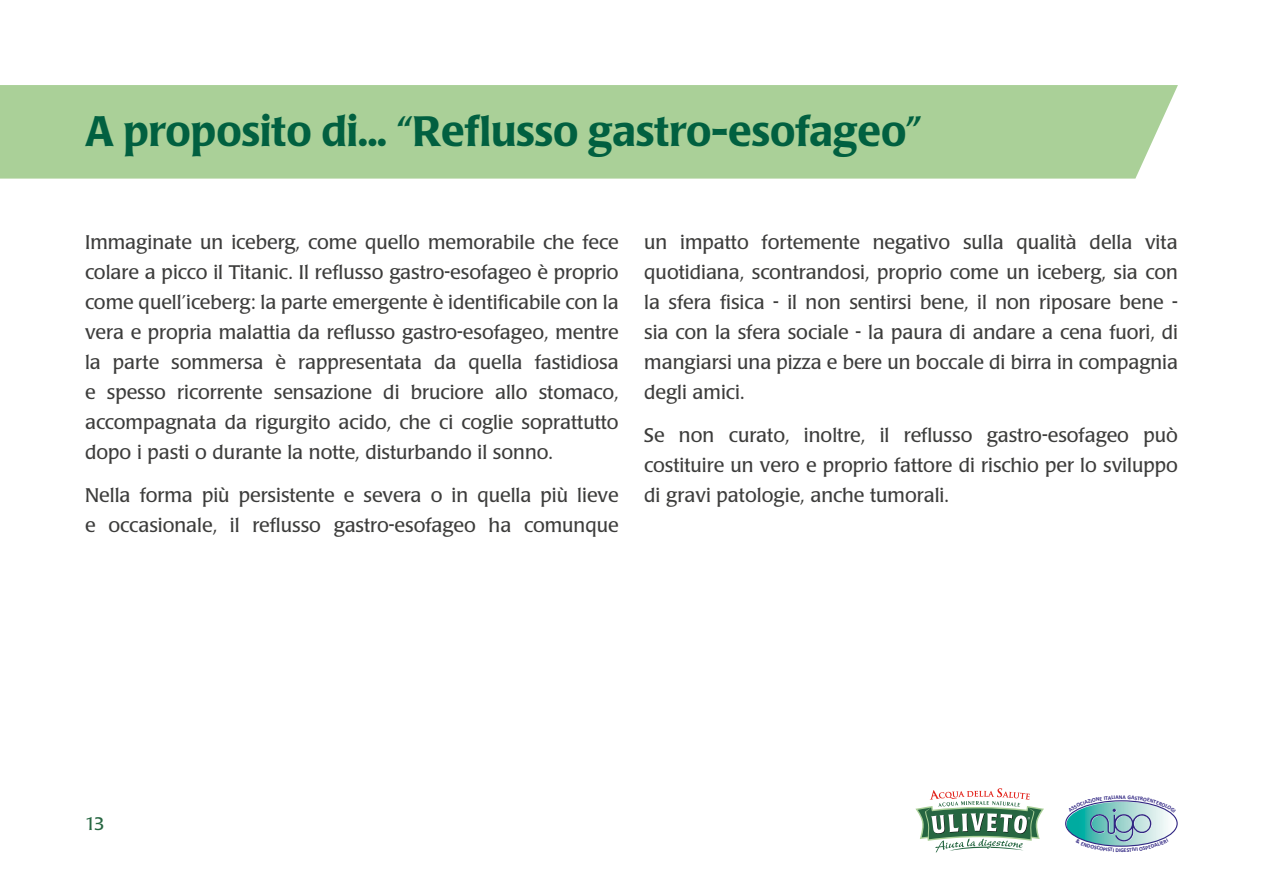
<style>
.page{position:relative;width:1263px;height:893px;background:#fff}
.page>*{position:absolute;margin:0;border:0;box-sizing:border-box;transform-origin:0 0}
.t1{font:500 42px "Poppl Laudatio";color:#016040}
.t2{font:19.5px/30px "Poppl Laudatio";color:#3c3c3b;text-align:justify}
.t3{font:18px "Poppl Laudatio";color:#266641}
.t4{font:700 5.7px "Calibri";color:#312783}
</style>
<div class="page">
<svg style="left:915px;top:788px;width:129px;height:64px"></svg>
<div style="left:0;top:85px;width:1178px;height:94px;background:#aad098"></div>
<svg style="left:1066px;top:800px;width:112px;height:47px"></svg>
<h1 class="t1" style="left:85px;top:107px;width:839px">A proposito di... “Reflusso gastro-esofageo”</h1>
<p class="t2" style="left:85px;top:228px;width:535px">Immaginate un iceberg, come quello memorabile che fece colare a picco il Titanic. Il reflusso gastro-esofageo è proprio come quell’iceberg: la parte emergente è identificabile con la vera e propria malattia da reflusso gastro-esofageo, mentre la parte sommersa è rappresentata da quella fastidiosa e spesso ricorrente sensazione di bruciore allo stomaco, accompagnata da rigurgito acido, che ci coglie soprattutto dopo i pasti o durante la notte, disturbando il sonno.</p>
<p class="t2" style="left:85px;top:480px;width:535px">Nella forma più persistente e severa o in quella più lieve e occasionale, il reflusso gastro-esofageo ha comunque</p>
<p class="t2" style="left:644px;top:228px;width:535px">un impatto fortemente negativo sulla qualità della vita quotidiana, scontrandosi, proprio come un iceberg, sia con la sfera fisica - il non sentirsi bene, il non riposare bene - sia con la sfera sociale - la paura di andare a cena fuori, di mangiarsi una pizza e bere un boccale di birra in compagnia degli amici.</p>
<p class="t2" style="left:644px;top:420px;width:535px">Se non curato, inoltre, il reflusso gastro-esofageo può costituire un vero e proprio fattore di rischio per lo sviluppo di gravi patologie, anche tumorali.</p>
<p class="t3" style="left:85px;top:814px;width:21px">13</p>
<p class="t4" style="left:1119px;top:793px;width:5px">N</p>
<p class="t4" style="left:1120px;top:846px;width:5px">G</p>
</div>
